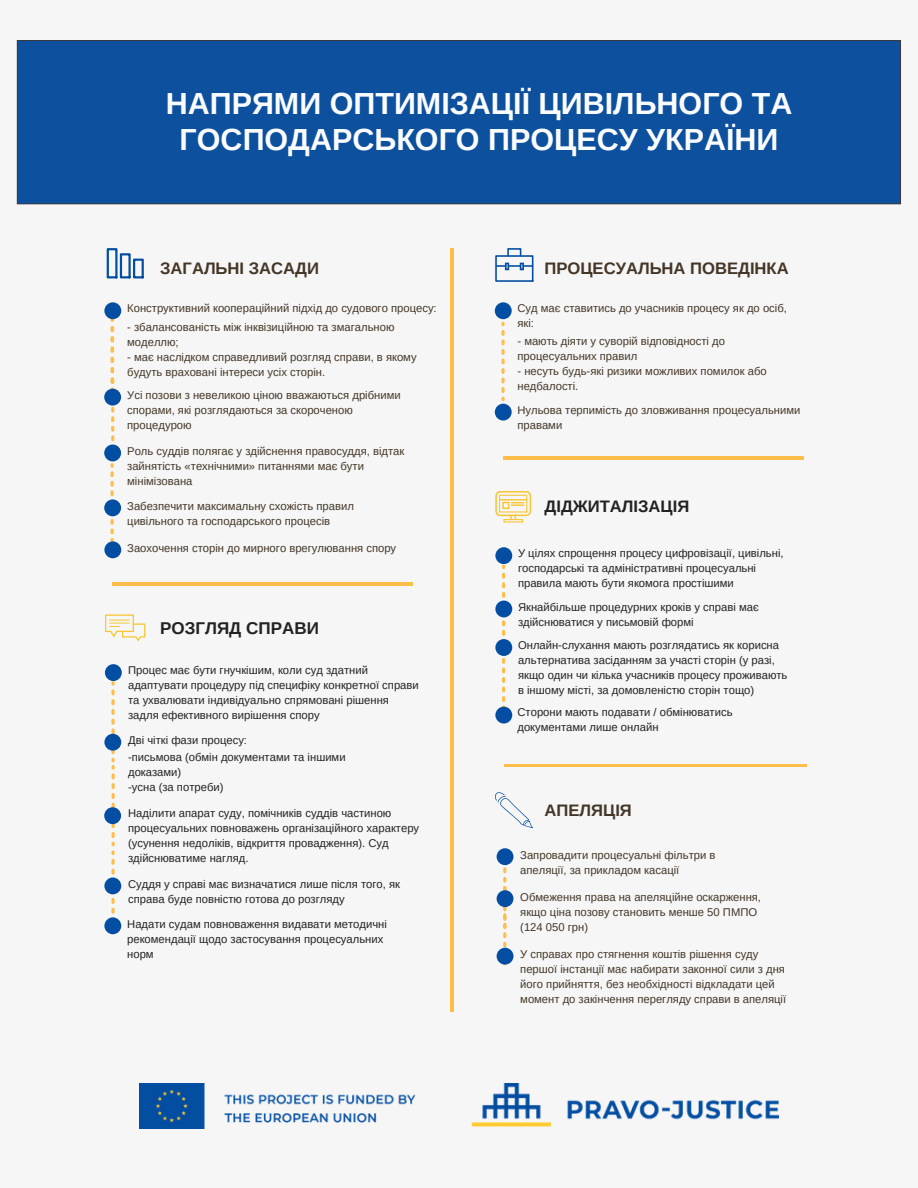
<style>
.page{position:relative;width:918px;height:1188px;background:#f6f6f6}
.page>*{position:absolute;margin:0;border:0;box-sizing:border-box;transform-origin:0 0}
.t1{font:700 30.45px/36px "Arimo";color:#fbfcff;text-align:center}
.t2{font:700 17.1px "Arimo";color:#222}
.t3{font:700 16.65px "Arimo";color:#443627}
.t4{font:700 16.65px "Arimo";color:#222}
.t5{font:11.25px/15px "Arimo";color:#443627}
.t6{font:11.25px/15px "Arimo";color:#222}
</style>
<div class="page">
<hr style="left:451px;top:248px;width:3px;height:764px;background:#ffbd4a">
<hr style="left:504px;top:457px;width:300px;height:3px;background:#ffbd4a">
<div style="left:17px;top:40px;width:884px;height:164px;background:#0d509e"></div>
<hr style="left:17px;top:41px;width:1px;height:163px;background:#443627">
<hr style="left:900px;top:41px;width:1px;height:163px;background:#443627">
<hr style="left:18px;top:204px;width:882px;height:1px;background:#443627">
<hr style="left:18px;top:40px;width:882px;height:1px;background:#443627">
<svg style="left:107px;top:248px;width:37px;height:30px"></svg>
<svg style="left:111px;top:319px;width:3px;height:222px"></svg>
<div style="left:104px;top:541px;width:17px;height:17px;background:#034ea2;border-radius:50%"></div>
<hr style="left:112px;top:582px;width:301px;height:4px;background:#ffbd4a">
<svg style="left:495px;top:491px;width:36px;height:31px"></svg>
<svg style="left:495px;top:248px;width:38px;height:34px"></svg>
<svg style="left:501px;top:322px;width:4px;height:79px"></svg>
<svg style="left:105px;top:614px;width:40px;height:27px"></svg>
<svg style="left:111px;top:681px;width:4px;height:233px"></svg>
<hr style="left:504px;top:764px;width:302px;height:2px;background:#ffbd4a">
<svg style="left:495px;top:792px;width:38px;height:36px"></svg>
<svg style="left:503px;top:865px;width:3px;height:83px"></svg>
<img style="left:139px;top:1084px;width:639px;height:45px">
<div style="left:104px;top:499px;width:17px;height:17px;background:#034ea2;border-radius:50%"></div>
<div style="left:104px;top:445px;width:17px;height:16px;background:#034ea2;border-radius:50%"></div>
<div style="left:104px;top:389px;width:17px;height:17px;background:#034ea2;border-radius:50%"></div>
<div style="left:104px;top:302px;width:17px;height:17px;background:#034ea2;border-radius:50%"></div>
<div style="left:495px;top:302px;width:17px;height:17px;background:#034ea2;border-radius:50%"></div>
<div style="left:495px;top:404px;width:17px;height:17px;background:#034ea2;border-radius:50%"></div>
<svg style="left:502px;top:565px;width:3px;height:142px"></svg>
<div style="left:495px;top:547px;width:17px;height:17px;background:#034ea2;border-radius:50%"></div>
<div style="left:495px;top:601px;width:17px;height:16px;background:#034ea2;border-radius:50%"></div>
<div style="left:495px;top:639px;width:17px;height:17px;background:#034ea2;border-radius:50%"></div>
<div style="left:495px;top:707px;width:17px;height:17px;background:#034ea2;border-radius:50%"></div>
<div style="left:105px;top:664px;width:17px;height:17px;background:#034ea2;border-radius:50%"></div>
<div style="left:104px;top:734px;width:17px;height:17px;background:#034ea2;border-radius:50%"></div>
<div style="left:104px;top:807px;width:17px;height:17px;background:#034ea2;border-radius:50%"></div>
<div style="left:104px;top:877px;width:17px;height:17px;background:#034ea2;border-radius:50%"></div>
<div style="left:104px;top:917px;width:17px;height:17px;background:#034ea2;border-radius:50%"></div>
<div style="left:497px;top:848px;width:16px;height:17px;background:#034ea2;border-radius:50%"></div>
<div style="left:497px;top:890px;width:16px;height:17px;background:#034ea2;border-radius:50%"></div>
<div style="left:497px;top:948px;width:16px;height:17px;background:#034ea2;border-radius:50%"></div>
<p class="t1" style="left:166px;top:86px;width:628px">НАПРЯМИ ОПТИМІЗАЦІЇ ЦИВІЛЬНОГО ТА<br>ГОСПОДАРСЬКОГО ПРОЦЕСУ УКРАЇНИ</p>
<p class="t3" style="left:160px;top:259px;width:160px">ЗАГАЛЬНІ ЗАСАДИ</p>
<p class="t5" style="left:127px;top:301px;width:311px">Конструктивний коопераційний підхід до судового процесу:</p>
<p class="t5" style="left:127px;top:319px;width:269px">- збалансованість між інквізиційною та змагальною моделлю;</p>
<p class="t5" style="left:127px;top:349px;width:291px">- має наслідком справедливий розгляд справи, в якому будуть враховані інтереси усіх сторін.</p>
<p class="t5" style="left:127px;top:387px;width:275px">Усі позови з невеликою ціною вважаються дрібними спорами, які розглядаються за скороченою процедурою</p>
<p class="t5" style="left:127px;top:443px;width:279px">Роль суддів полягає у здійснення правосуддя, відтак зайнятість «технічними» питаннями має бути мінімізована</p>
<p class="t5" style="left:127px;top:498px;width:228px">Забезпечити максимальну схожість правил цивільного та господарського процесів</p>
<p class="t5" style="left:127px;top:540px;width:271px">Заохочення сторін до мирного врегулювання спору</p>
<p class="t2" style="left:160px;top:619px;width:160px">РОЗГЛЯД СПРАВИ</p>
<p class="t6" style="left:128px;top:663px;width:292px">Процес має бути гнучкішим, коли суд здатний адаптувати процедуру під специфіку конкретної справи та ухвалювати індивідуально спрямовані рішення задля ефективного вирішення спору</p>
<p class="t6" style="left:128px;top:733px;width:120px">Дві чіткі фази процесу:</p>
<p class="t6" style="left:128px;top:749px;width:219px">-письмова (обмін документами та іншими доказами)</p>
<p class="t6" style="left:128px;top:779px;width:97px">-усна (за потреби)</p>
<p class="t6" style="left:128px;top:806px;width:293px">Наділити апарат суду, помічників суддів частиною процесуальних повноважень організаційного характеру (усунення недоліків, відкриття провадження). Суд здійснюватиме нагляд.</p>
<p class="t6" style="left:128px;top:876px;width:273px">Суддя у справі має визначатися лише після того, як справа буде повністю готова до розгляду</p>
<p class="t6" style="left:127px;top:916px;width:261px">Надати судам повноваження видавати методичні рекомендації щодо застосування процесуальних норм</p>
<p class="t3" style="left:545px;top:259px;width:246px">ПРОЦЕСУАЛЬНА ПОВЕДІНКА</p>
<p class="t5" style="left:517px;top:301px;width:271px">Суд має ставитись до учасників процесу як до осіб, які:</p>
<p class="t5" style="left:517px;top:334px;width:209px">- мають діяти у суворій відповідності до процесуальних правил</p>
<p class="t5" style="left:517px;top:364px;width:251px">- несуть будь-які ризики можливих помилок або недбалості.</p>
<p class="t5" style="left:517px;top:402px;width:284px">Нульова терпимість до зловживання процесуальними правами</p>
<p class="t4" style="left:545px;top:497px;width:146px">ДІДЖИТАЛІЗАЦІЯ</p>
<p class="t6" style="left:518px;top:546px;width:267px">У цілях спрощення процесу цифровізації, цивільні, господарські та адміністративні процесуальні правила мають бути якомога простішими</p>
<p class="t6" style="left:518px;top:599px;width:242px">Якнайбільше процедурних кроків у справі має здійснюватися у письмовій формі</p>
<p class="t6" style="left:518px;top:638px;width:271px">Онлайн-слухання мають розглядатись як корисна альтернатива засіданням за участі сторін (у разі, якщо один чи кілька учасників процесу проживають в іншому місті, за домовленістю сторін тощо)</p>
<p class="t6" style="left:517px;top:705px;width:217px">Сторони мають подавати / обмінюватись документами лише онлайн</p>
<p class="t3" style="left:545px;top:801px;width:89px">АПЕЛЯЦІЯ</p>
<p class="t5" style="left:520px;top:847px;width:197px">Запровадити процесуальні фільтри в апеляції, за прикладом касації</p>
<p class="t5" style="left:520px;top:890px;width:242px">Обмеження права на апеляційне оскарження, якщо ціна позову становить менше 50 ПМПО (124 050 грн)</p>
<p class="t5" style="left:520px;top:946px;width:267px">У справах про стягнення коштів рішення суду першої інстанції має набирати законної сили з дня його прийняття, без необхідності відкладати цей момент до закінчення перегляду справи в апеляції</p>
</div>
